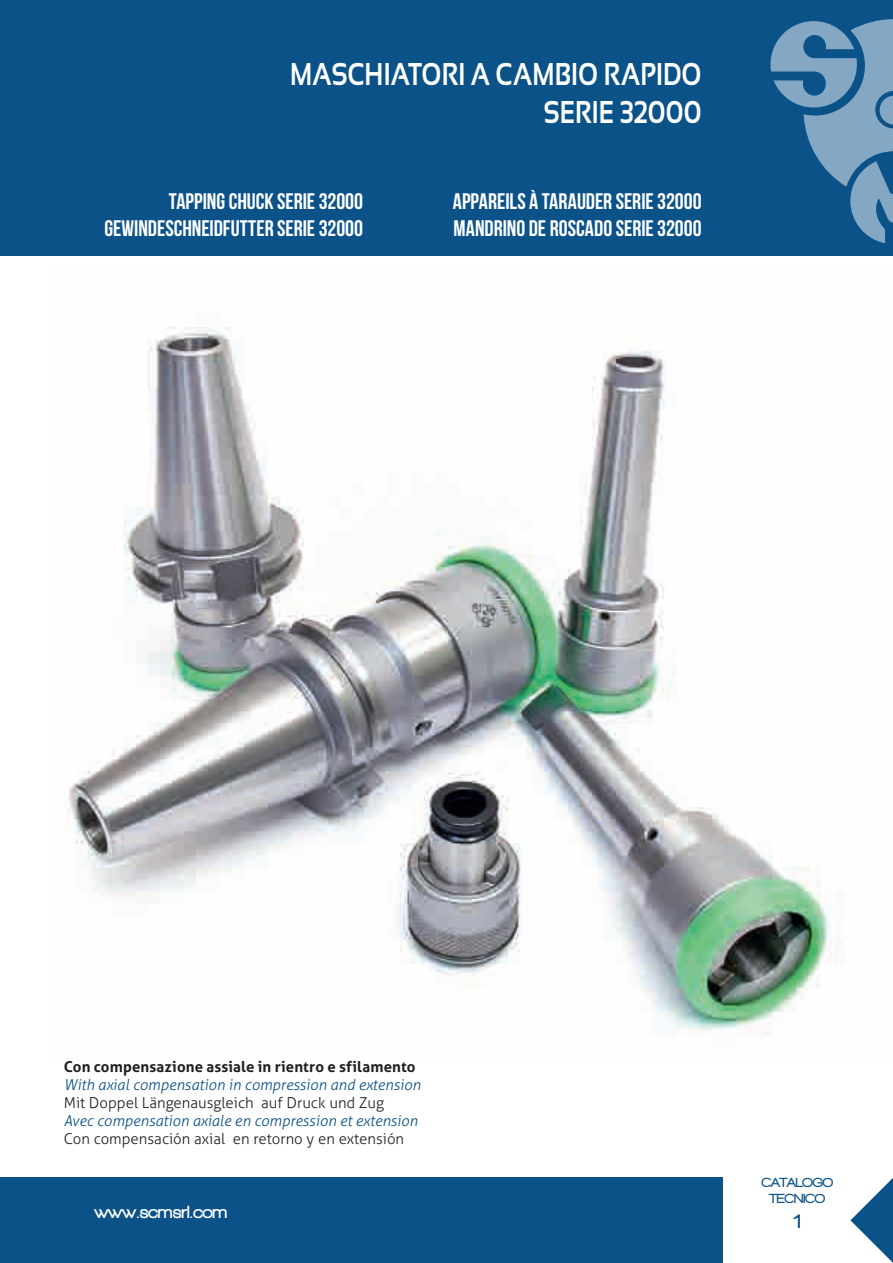
<style>
.page{position:relative;width:893px;height:1263px;background:#fff}
.page>*{position:absolute;margin:0;border:0;box-sizing:border-box;transform-origin:0 0}
.t1{font:700 31.5px/37.8px "Sansation";letter-spacing:.005em;color:#fff;text-align:right;scale:.8 1}
.t2{font:22.5px/27px "Bebas Neue";color:#fff;text-align:right}
.t3{font:900 21px "Walkway";color:#0a5288}
.t4{font:900 18px "Walkway";color:#fff}
.t5{font:italic 300 15px "Aller";color:#0a5288}
.t6{font:300 15px "Aller";color:#231f20}
.t7{font:700 15px "Aller";letter-spacing:.01em;color:#231f20}
.t8{font:900 13.5px/16.2px "Walkway";color:#0a5288;text-align:center}
</style>
<div class="page">
<img style="left:64px;top:327px;width:775px;height:709px">
<div style="left:0;top:0;width:893px;height:255px;background:#0a5288"></div>
<svg style="left:770px;top:19px;width:123px;height:224px"></svg>
<div style="left:0;top:1178px;width:723px;height:85px;background:#0a5288"></div>
<svg style="left:850px;top:1178px;width:43px;height:85px"></svg>
<h1 class="t1" style="left:290px;top:55px;width:516px">MASCHIATORI A CAMBIO RAPIDO<br>SERIE 32000</h1>
<p class="t2" style="left:104px;top:188px;width:260px">TAPPING CHUCK SERIE 32000<br>GEWINDESCHNEIDFUTTER SERIE 32000</p>
<p class="t2" style="left:453px;top:188px;width:250px;text-align:left">APPAREILS À TARAUDER SERIE 32000<br>MANDRINO DE ROSCADO SERIE 32000</p>
<p class="t7" style="left:64px;top:1057px;width:353px">Con compensazione assiale in rientro e sfilamento</p>
<p class="t5" style="left:64px;top:1076px;width:358px">With axial compensation in compression and extension</p>
<p class="t6" style="left:64px;top:1094px;width:322px">Mit Doppel Längenausgleich auf Druck und Zug</p>
<p class="t5" style="left:64px;top:1112px;width:355px">Avec compensation axiale en compression et extension</p>
<p class="t6" style="left:64px;top:1130px;width:342px">Con compensación axial en retorno y en extensión</p>
<p class="t4" style="left:94px;top:1202px;width:134px">www.scmsrl.com</p>
<p class="t8" style="left:761px;top:1174px;width:73px">CATALOGO<br>TECNICO</p>
<p class="t3" style="left:793px;top:1210px;width:10px">1</p>
</div>
